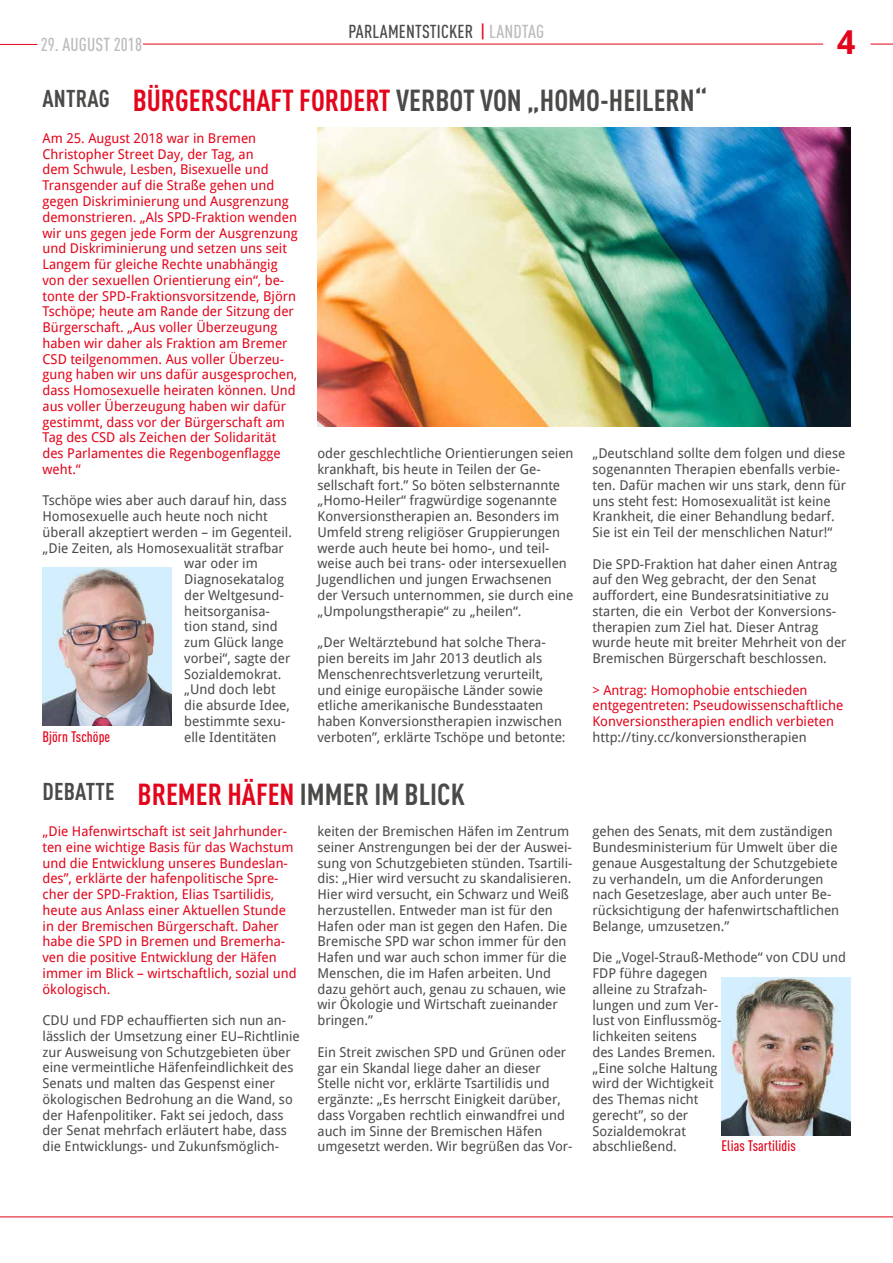
<style>
.page{position:relative;width:893px;height:1263px;background:#fff}
.page>*{position:absolute;margin:0;border:0;box-sizing:border-box;transform-origin:0 0}
.t1{font:700 33px "Droid Sans Pro";color:#e3051b}
.t2{font:700 condensed 30px "DINOT";color:#4a4a49}
.t3{font:500 condensed 18.6px "DINOT";letter-spacing:.01em;color:#4a4a49}
.t4{font:500 condensed 18.6px "DINOT";letter-spacing:.005em;color:#bcbcbc}
.t5{font:500 condensed 15px "DINOT";letter-spacing:.005em;color:#e3051b}
.t6{font:13.5px/15.8px "Droid Sans Pro";color:#4a4a49}
.t7{font:13.5px/15.8px "Droid Sans Pro";color:#e3051b}
.s1{color:#e3051b}
.s2{color:#bcbcbc}
.s3{font-size:24px}
</style>
<div class="page">
<hr style="left:0;top:1216px;width:893px;height:1px;background:#e3051b">
<hr style="left:143px;top:44px;width:680px;height:1px;background:#e3051b">
<hr style="left:0;top:44px;width:37px;height:1px;background:#e3051b">
<svg style="left:870px;top:44px;width:23px;height:1px"></svg>
<img style="left:43px;top:568px;width:129px;height:158px">
<img style="left:317px;top:127px;width:533px;height:299px">
<img style="left:721px;top:978px;width:129px;height:158px">
<h3 class="t3" style="left:349px;top:20px;width:197px">PARLAMENTSTICKER <span class="s1">|</span> <span class="s2">LANDTAG</span></h3>
<h3 class="t4" style="left:41px;top:34px;width:103px">29. AUGUST 2018</h3>
<h1 class="t1" style="left:837px;top:19px;width:20px">4</h1>
<h2 class="t2" style="left:43px;top:83px;width:666px"><span class="s3">ANTRAG</span> <span class="s1">BÜRGERSCHAFT FORDERT</span> VERBOT VON „HOMO-HEILERN“</h2>
<p class="t7" style="left:43px;top:130px;width:257px">Am 25. August 2018 war in Bremen Christopher Street Day, der Tag, an<br>dem Schwule, Lesben, Bisexuelle und Transgender auf die Straße gehen und gegen Diskriminierung und Ausgrenzung demonstrieren. „Als SPD-Fraktion wenden wir uns gegen jede Form der Ausgrenzung und Diskriminierung und setzen uns seit Langem für gleiche Rechte unabhängig von der sexuellen Orientierung ein“, be&shy;tonte der SPD-Fraktionsvorsitzende, Björn Tschöpe; heute am Rande der Sitzung der Bürgerschaft. „Aus voller Überzeugung haben wir daher als Fraktion am Bremer CSD teilgenommen. Aus voller Überzeu&shy;gung haben wir uns dafür ausgesprochen, dass Homosexuelle heiraten können. Und aus voller Überzeugung haben wir dafür gestimmt, dass vor der Bürgerschaft am Tag des CSD als Zeichen der Solidarität des Parlamentes die Regenbogenflagge weht.“</p>
<p class="t6" style="left:43px;top:492px;width:246px">Tschöpe wies aber auch darauf hin, dass</p>
<p class="t6" style="left:43px;top:508px;width:227px">Homosexuelle auch heute noch nicht</p>
<p class="t6" style="left:43px;top:524px;width:251px">überall akzeptiert werden – im Gegenteil.</p>
<p class="t6" style="left:43px;top:539px;width:243px">„Die Zeiten, als Homosexualität strafbar</p>
<p class="t6" style="left:184px;top:555px;width:75px">war oder im</p>
<p class="t6" style="left:184px;top:571px;width:101px">Diagnosekatalog</p>
<p class="t6" style="left:184px;top:587px;width:101px">der Weltgesund-</p>
<p class="t6" style="left:184px;top:602px;width:87px">heitsorganisa-</p>
<p class="t6" style="left:184px;top:618px;width:95px">tion stand, sind</p>
<p class="t6" style="left:184px;top:634px;width:101px">zum Glück lange</p>
<p class="t6" style="left:184px;top:650px;width:108px">vorbei“, sagte der</p>
<p class="t6" style="left:184px;top:665px;width:99px">Sozialdemokrat.</p>
<p class="t6" style="left:184px;top:681px;width:93px">„Und doch lebt</p>
<p class="t6" style="left:184px;top:697px;width:107px">die absurde Idee,</p>
<p class="t6" style="left:184px;top:713px;width:103px">bestimmte sexu-</p>
<p class="t6" style="left:184px;top:729px;width:94px">elle Identitäten</p>
<p class="t6" style="left:317px;top:445px;width:258px">oder geschlechtliche Orientierungen seien krankhaft, bis heute in Teilen der Ge&shy;sellschaft fort.” So böten selbsternannte „Homo-Heiler“ fragwürdige sogenannte Konversionstherapien an. Besonders im Umfeld streng religiöser Gruppierungen werde auch heute bei homo-, und teil&shy;weise auch bei trans- oder intersexuellen Jugendlichen und jungen Erwachsenen der Versuch unternommen, sie durch eine „Umpolungstherapie“ zu „heilen“.</p>
<p class="t6" style="left:317px;top:634px;width:250px">„Der Weltärztebund hat solche Thera&shy;pien bereits im Jahr 2013 deutlich als Menschenrechtsverletzung verurteilt, und einige europäische Länder sowie etliche amerikanische Bundesstaaten haben Konversionstherapien inzwischen verboten”, erklärte Tschöpe und betonte:</p>
<p class="t6" style="left:592px;top:445px;width:255px">„Deutschland sollte dem folgen und diese sogenannten Therapien ebenfalls verbie&shy;ten. Dafür machen wir uns stark, denn für uns steht fest: Homosexualität ist keine Krankheit, die einer Behandlung bedarf.<br>Sie ist ein Teil der menschlichen Natur!“</p>
<p class="t6" style="left:592px;top:555px;width:256px">Die SPD-Fraktion hat daher einen Antrag auf den Weg gebracht, der den Senat auffordert, eine Bundesratsinitiative zu starten, die ein Verbot der Konversions&shy;therapien zum Ziel hat. Dieser Antrag wurde heute mit breiter Mehrheit von der Bremischen Bürgerschaft beschlossen.</p>
<p class="t7" style="left:592px;top:681px;width:252px">&gt; Antrag: Homophobie entschieden entgegentreten: Pseudowissenschaftliche<br>Konversionstherapien endlich verbieten</p>
<p class="t5" style="left:43px;top:727px;width:69px">Björn Tschöpe</p>
<p class="t6" style="left:592px;top:729px;width:216px">http://tiny.cc/konversionstherapien</p>
<h2 class="t2" style="left:43px;top:776px;width:424px"><span class="s3">DEBATTE</span> <span class="s1">BREMER HÄFEN</span> IMMER IM BLICK</h2>
<p class="t7" style="left:43px;top:823px;width:256px">„Die Hafenwirtschaft ist seit Jahrhunder&shy;ten eine wichtige Basis für das Wachstum und die Entwicklung unseres Bundeslan&shy;des”, erklärte der hafenpolitische Spre&shy;cher der SPD-Fraktion, Elias Tsartilidis, heute aus Anlass einer Aktuellen Stunde in der Bremischen Bürgerschaft. Daher habe die SPD in Bremen und Bremerha&shy;ven die positive Entwicklung der Häfen immer im Blick – wirtschaftlich, sozial und ökologisch.</p>
<p class="t6" style="left:43px;top:1012px;width:259px">CDU und FDP echauffierten sich nun an&shy;lässlich der Umsetzung einer EU–Richtlinie zur Ausweisung von Schutzgebieten über eine vermeintliche Häfenfeindlichkeit des Senats und malten das Gespenst einer ökologischen Bedrohung an die Wand, so der Hafenpolitiker. Fakt sei jedoch, dass der Senat mehrfach erläutert habe, dass die Entwicklungs- und Zukunfsmöglich-</p>
<p class="t6" style="left:317px;top:823px;width:257px">keiten der Bremischen Häfen im Zentrum seiner Anstrengungen bei der der Auswei&shy;sung von Schutzgebieten stünden. Tsartili&shy;dis: „Hier wird versucht zu skandalisieren.<br>Hier wird versucht, ein Schwarz und Weiß herzustellen. Entweder man ist für den Hafen oder man ist gegen den Hafen. Die Bremische SPD war schon immer für den Hafen und war auch schon immer für die Menschen, die im Hafen arbeiten. Und dazu gehört auch, genau zu schauen, wie wir Ökologie und Wirtschaft zueinander bringen.”</p>
<p class="t6" style="left:317px;top:1043px;width:257px">Ein Streit zwischen SPD und Grünen oder gar ein Skandal liege daher an dieser Stelle nicht vor, erklärte Tsartilidis und ergänzte: „Es herrscht Einigkeit darüber, dass Vorgaben rechtlich einwandfrei und auch im Sinne der Bremischen Häfen umgesetzt werden. Wir begrüßen das Vor-</p>
<p class="t6" style="left:592px;top:823px;width:248px">gehen des Senats, mit dem zuständigen Bundesministerium für Umwelt über die genaue Ausgestaltung der Schutzgebiete zu verhandeln, um die Anforderungen nach Gesetzeslage, aber auch unter Be&shy;rücksichtigung der hafenwirtschaftlichen Belange, umzusetzen.”</p>
<p class="t6" style="left:592px;top:949px;width:255px">Die „Vogel-Strauß-Methode“ von CDU und<br>FDP führe dagegen<br>alleine zu Strafzah-<br>lungen und zum Ver-<br>lust von Einflussmög-<br>lichkeiten seitens<br>des Landes Bremen.<br>„Eine solche Haltung<br>wird der Wichtigkeit<br>des Themas nicht<br>gerecht”, so der<br>Sozialdemokrat<br>abschließend.</p>
<p class="t5" style="left:721px;top:1137px;width:76px">Elias Tsartilidis</p>
</div>
